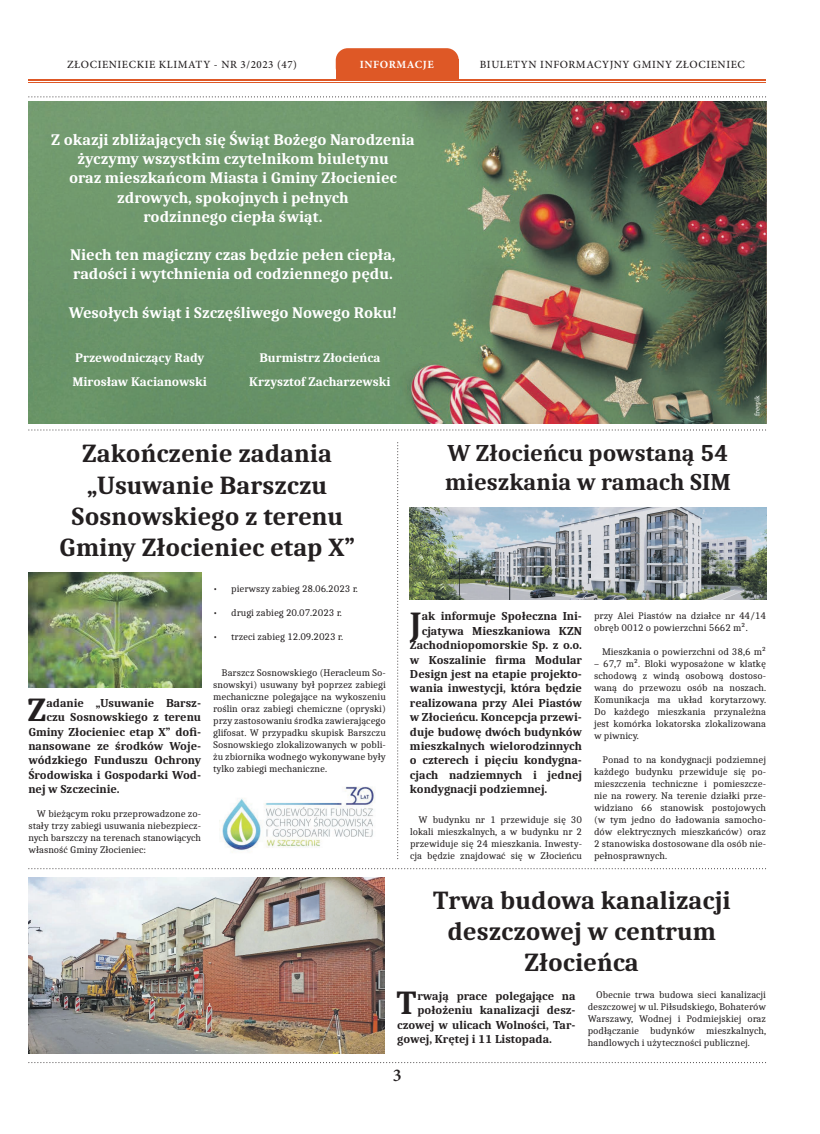
<style>
.page{position:relative;width:820px;height:1134px;background:#fff}
.page>*{position:absolute;margin:0;border:0;box-sizing:border-box;transform-origin:0 0}
.t1{font:700 33.6px "Caladea";color:#231f20}
.t2{font:700 26px/31.2px "Caladea";color:#231f20;text-align:center}
.t3{font:700 24px/28.8px "Caladea";color:#231f20}
.t4{font:600 18px "Minion Pro";color:#231f20}
.t5{font:700 16px/19.2px "Caladea";color:#fff;text-align:center}
.t6{font:700 13px/23.6px "Caladea";color:#fff}
.t7{font:700 12px "Caladea";color:#231f20}
.t8{font:500 11px "Minion Pro";letter-spacing:.05em;color:#231f20}
.t9{font:700 11px "Minion Pro";letter-spacing:.05em;color:#fff}
.t10{font:10px/12px "Caladea";color:#231f20;text-align:justify}
.t11{font:7px "Caladea";color:#fff}
</style>
<div class="page">
<svg style="left:28px;top:96px;width:735px;height:1px"></svg>
<svg style="left:28px;top:1062px;width:735px;height:1px"></svg>
<hr style="left:28px;top:80px;width:737px;height:1px;background:#de5826">
<hr style="left:28px;top:82px;width:737px;height:1px;background:#de5826">
<div style="left:335px;top:60px;width:123px;height:20px;background:#de5826"></div>
<div style="left:335px;top:48px;width:123px;height:32px;background:#de5826;border-radius:12px"></div>
<svg style="left:28px;top:429px;width:735px;height:1px"></svg>
<img style="left:220px;top:786px;width:155px;height:67px">
<img style="left:28px;top:572px;width:173px;height:115px">
<svg style="left:397px;top:442px;width:1px;height:417px"></svg>
<svg style="left:28px;top:868px;width:735px;height:1px"></svg>
<img style="left:28px;top:877px;width:356px;height:176px">
<img style="left:410px;top:507px;width:355px;height:92px">
<img style="left:28px;top:101px;width:737px;height:323px">
<p class="t8" style="left:67px;top:57px;width:231px">ZŁOCIENIECKIE KLIMATY - NR 3/2023 (47)</p>
<p class="t9" style="left:359px;top:57px;width:75px">INFORMACJE</p>
<p class="t8" style="left:479px;top:57px;width:266px">BIULETYN INFORMACYJNY GMINY ZŁOCIENIEC</p>
<h3 class="t5" style="left:51px;top:130px;width:365px">Z okazji zbliżających się Świąt Bożego Narodzenia życzymy wszystkim czytelnikom biuletynu<br>oraz mieszkańcom Miasta i Gminy Złocieniec zdrowych, spokojnych i pełnych<br>rodzinnego ciepła świąt.</h3>
<h3 class="t5" style="left:70px;top:245px;width:327px;text-align:left">Niech ten magiczny czas będzie pełen ciepła, radości i wytchnienia od codziennego pędu.</h3>
<h3 class="t5" style="left:69px;top:302px;width:330px">Wesołych świąt i Szczęśliwego Nowego Roku!</h3>
<h3 class="t6" style="left:72px;top:345px;width:136px">Przewodniczący Rady<br>Mirosław Kacianowski</h3>
<h3 class="t6" style="left:249px;top:345px;width:143px;text-align:center">Burmistrz Złocieńca<br>Krzysztof Zacharzewski</h3>
<h2 class="t2" style="left:59px;top:437px;width:297px">Zakończenie zadania „Usuwanie Barszczu<br>Sosnowskiego z terenu<br>Gminy Złocieniec etap X”</h2>
<h3 class="t3" style="left:445px;top:438px;width:287px">W Złocieńcu powstaną 54 mieszkania w ramach SIM</h3>
<p class="t11" style="left:752px;top:416px;width:23px;rotate:-90deg">freepik</p>
<h1 class="t1" style="left:27px;top:689px;width:21px">Z</h1>
<p class="t7" style="left:46px;top:695px;width:156px">adanie „Usuwanie Barsz-</p>
<p class="t7" style="left:46px;top:710px;width:156px">czu Sosnowskiego z terenu</p>
<p class="t7" style="left:28px;top:724px;width:174px">Gminy Złocieniec etap X” dofi-</p>
<p class="t7" style="left:28px;top:739px;width:174px">nansowane ze środków Woje-</p>
<p class="t7" style="left:28px;top:753px;width:174px">wódzkiego Funduszu Ochrony</p>
<p class="t7" style="left:28px;top:767px;width:174px">Środowiska i Gospodarki Wod-</p>
<p class="t7" style="left:28px;top:782px;width:93px">nej w Szczecinie.</p>
<p class="t10" style="left:28px;top:808px;width:174px;text-indent:8px">W bieżącym roku przeprowadzone zo&shy;stały trzy zabiegi usuwania niebezpiecz&shy;nych barszczy na terenach stanowiących własność Gminy Złocieniec:</p>
<p class="t10" style="left:213px;top:582px;width:146px">• pierwszy zabieg 28.06.2023 r.</p>
<p class="t10" style="left:213px;top:606px;width:130px">• drugi zabieg 20.07.2023 r.</p>
<p class="t10" style="left:213px;top:630px;width:131px">• trzeci zabieg 12.09.2023 r.</p>
<p class="t10" style="left:213px;top:666px;width:174px;text-indent:8px">Barszcz Sosnowskiego (Heracleum So&shy;snowskyi) usuwany był poprzez zabiegi mechaniczne polegające na wykoszeniu roślin oraz zabiegi chemiczne (opryski) przy zastosowaniu środka zawierającego glifosat. W przypadku skupisk Barszczu Sosnowskiego zlokalizowanych w pobli&shy;żu zbiornika wodnego wykonywane były tylko zabiegi mechaniczne.</p>
<h1 class="t1" style="left:410px;top:603px;width:13px">J</h1>
<p class="t7" style="left:421px;top:609px;width:162px">ak informuje Społeczna Ini-</p>
<p class="t7" style="left:421px;top:623px;width:162px">cjatywa Mieszkaniowa KZN</p>
<p class="t7" style="left:410px;top:638px;width:173px">Zachodniopomorskie Sp. z o.o.</p>
<p class="t7" style="left:410px;top:652px;width:173px">w Koszalinie firma Modular</p>
<p class="t7" style="left:410px;top:667px;width:173px">Design jest na etapie projekto-</p>
<p class="t7" style="left:410px;top:681px;width:173px">wania inwestycji, która będzie</p>
<p class="t7" style="left:410px;top:695px;width:173px">realizowana przy Alei Piastów</p>
<p class="t7" style="left:410px;top:710px;width:173px">w Złocieńcu. Koncepcja przewi-</p>
<p class="t7" style="left:410px;top:724px;width:173px">duje budowę dwóch budynków</p>
<p class="t7" style="left:410px;top:739px;width:173px">mieszkalnych wielorodzinnych</p>
<p class="t7" style="left:410px;top:753px;width:173px">o czterech i pięciu kondygna-</p>
<p class="t7" style="left:410px;top:767px;width:173px">cjach nadziemnych i jednej</p>
<p class="t7" style="left:410px;top:782px;width:139px">kondygnacji podziemnej.</p>
<p class="t10" style="left:410px;top:813px;width:173px;text-indent:8px">W budynku nr 1 przewiduje się 30 lokali mieszkalnych, a w budynku nr 2 przewiduje się 24 mieszkania. Inwesty&shy;cja będzie znajdować się w Złocieńcu</p>
<p class="t10" style="left:593px;top:609px;width:173px">przy Alei Piastów na działce nr 44/14 obręb 0012 o powierzchni 5662 m².</p>
<p class="t10" style="left:602px;top:645px;width:165px">Mieszkania o powierzchni od 38,6 m²</p>
<p class="t10" style="left:593px;top:657px;width:173px">– 67,7 m². Bloki wyposażone w klatkę schodową z windą osobową dostoso&shy;waną do przewozu osób na noszach.<br>Komunikacja ma układ korytarzowy.<br>Do każdego mieszkania przynależna jest komórka lokatorska zlokalizowana w piwnicy.</p>
<p class="t10" style="left:593px;top:753px;width:173px;text-indent:8px">Ponad to na kondygnacji podziemnej każdego budynku przewiduje się po&shy;mieszczenia techniczne i pomieszcze&shy;nie na rowery. Na terenie działki prze&shy;widziano 66 stanowisk postojowych (w tym jedno do ładowania samocho&shy;dów elektrycznych mieszkańców) oraz 2 stanowiska dostosowane dla osób nie&shy;pełnosprawnych.</p>
<h2 class="t2" style="left:432px;top:883px;width:299px">Trwa budowa kanalizacji deszczowej w centrum<br>Złocieńca</h2>
<h1 class="t1" style="left:396px;top:982px;width:23px">T</h1>
<p class="t7" style="left:417px;top:988px;width:160px">rwają prace polegające na</p>
<p class="t7" style="left:417px;top:1003px;width:160px">położeniu kanalizacji desz-</p>
<p class="t7" style="left:397px;top:1017px;width:180px">czowej w ulicach Wolności, Tar-</p>
<p class="t7" style="left:397px;top:1031px;width:156px">gowej, Krętej i 11 Listopada.</p>
<p class="t10" style="left:587px;top:989px;width:180px;text-indent:8px">Obecnie trwa budowa sieci kanalizacji deszczowej w ul. Piłsudskiego, Bohaterów Warszawy, Wodnej i Podmiejskiej oraz podłączanie budynków mieszkalnych, handlowych i użyteczności publicznej.</p>
<h3 class="t4" style="left:392px;top:1063px;width:10px">3</h3>
</div>
